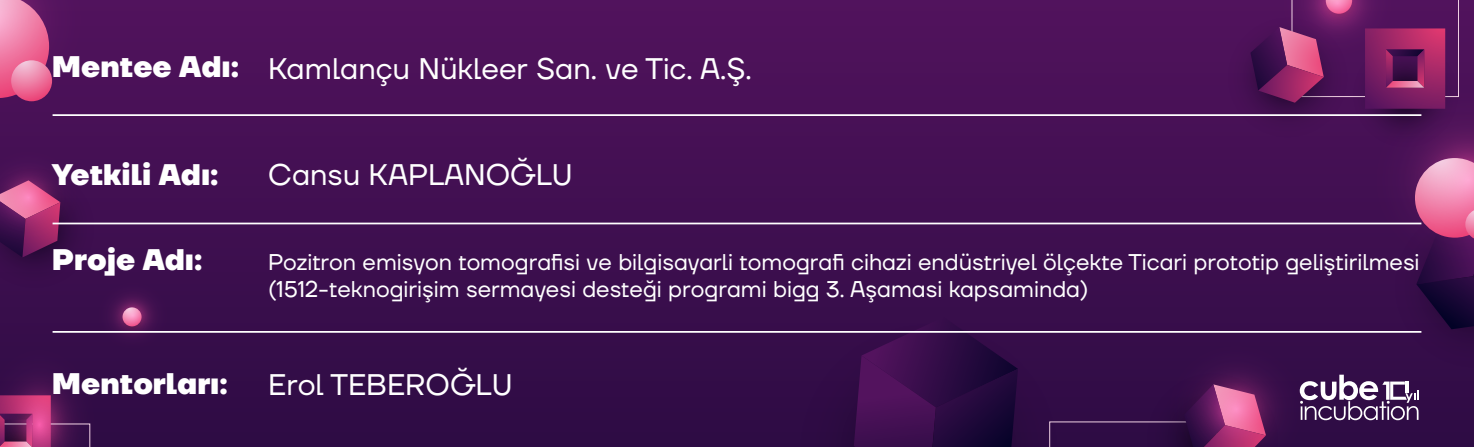
<style>
.page{position:relative;width:1474px;height:447px;background:#fff}
.page>*{position:absolute;margin:0;border:0;box-sizing:border-box;transform-origin:0 0}
.t1{font:29.75px "TT Firs Neue";color:#fff}
.t2{font:800 29.75px "TT Firs Neue";color:#fff}
.t3{font:22.75px/27.3px "TT Firs Neue";color:#fff}
</style>
<div class="page">
<div style="left:0;top:0;width:1473px;height:446px;background:linear-gradient(to bottom,#52135d,#2f0e46)"></div>
<div style="left:789px;top:313px;width:260px;height:133px;background:#320c47"></div>
<svg style="left:853px;top:317px;width:165px;height:129px;background:#340d49"></svg>
<svg style="left:0;top:325px;width:111px;height:121px;background:#511754"></svg>
<svg style="left:1346px;top:64px;width:127px;height:94px;background:#53155b"></svg>
<svg style="left:87px;top:272px;width:90px;height:86px;background:#491855"></svg>
<svg style="left:1222px;top:0;width:236px;height:141px;background:#621a5d"></svg>
<svg style="left:0;top:0;width:109px;height:292px;background:#672463"></svg>
<hr style="left:53px;top:114px;width:1368px;height:2px;background:#fff">
<hr style="left:53px;top:222px;width:1368px;height:2px;background:#fff">
<hr style="left:53px;top:331px;width:1368px;height:1px;background:#fff">
<svg style="left:1049px;top:158px;width:424px;height:288px;background:#471954"></svg>
<h1 class="t2" style="left:52px;top:47px;width:188px">Mentee Adı:</h1>
<h1 class="t1" style="left:268px;top:48px;width:485px">Kamlançu Nükleer San. ve Tic. A.Ş.</h1>
<h1 class="t2" style="left:52px;top:154px;width:168px">Yetkili Adı:</h1>
<h1 class="t1" style="left:268px;top:154px;width:306px">Cansu KAPLANOĞLU</h1>
<h1 class="t2" style="left:52px;top:239px;width:152px">Proje Adı:</h1>
<p class="t3" style="left:268px;top:247px;width:1152px">Pozitron emisyon tomografisi ve bilgisayarli tomografi cihazi endüstriyel ölçekte Ticari prototip geliştirilmesi (1512-teknogirişim sermayesi desteği programi bigg 3. Aşamasi kapsaminda)</p>
<h1 class="t2" style="left:52px;top:363px;width:177px">Mentorları:</h1>
<h1 class="t1" style="left:268px;top:364px;width:246px">Erol TEBEROĞLU</h1>
</div>
